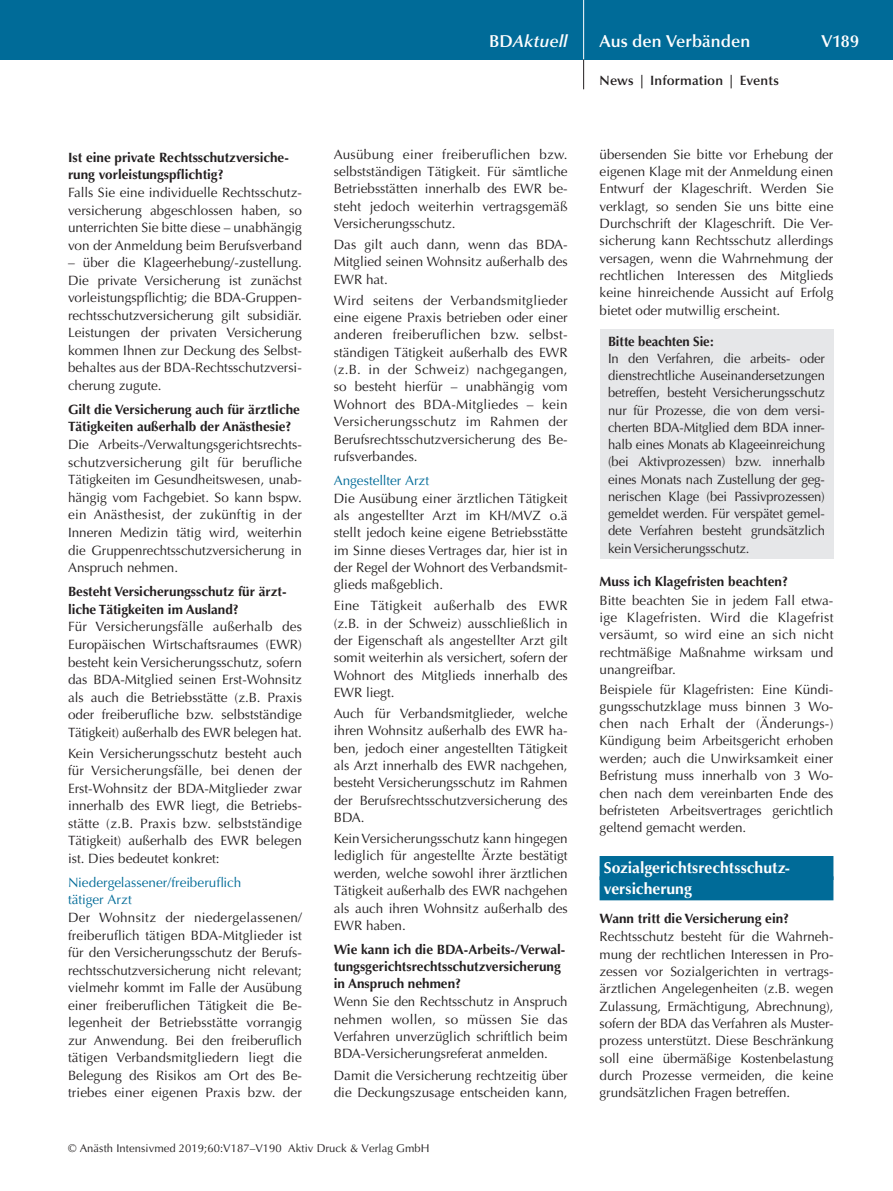
<style>
.page{position:relative;width:893px;height:1191px;background:#fff}
.page>*{position:absolute;margin:0;border:0;box-sizing:border-box;transform-origin:0 0}
.t1{font:600 17.25px "Optima";color:#fff}
.t2{font:italic 600 17.25px "Optima";letter-spacing:.005em;color:#fff}
.t3{font:700 15.75px/20.4px "Optima";color:#fff}
.t4{font:13.5px/17.4px "Optima";color:#231f20;text-align:justify}
.t5{font:700 13.5px/17.5px "Optima";color:#231f20}
.t6{font:13.5px/17.5px "Optima";color:#006b98}
.t7{font:600 13.5px "Optima";letter-spacing:.01em;color:#231f20}
.t8{font:11.25px "Optima";letter-spacing:.005em;color:#231f20}
.s1{font-style:normal}
</style>
<div class="page">
<div style="left:0;top:0;width:893px;height:60px;background:#006b98"></div>
<hr style="left:583px;top:0;width:1px;height:60px;background:#fff">
<svg style="left:583px;top:60px;width:1px;height:29px"></svg>
<div style="left:600px;top:856px;width:233px;height:24px;background:#006b98"></div>
<div style="left:600px;top:876px;width:233px;height:24px;background:#006b98"></div>
<div style="left:600px;top:329px;width:233px;height:230px;background:#e6e7e9"></div>
<p class="t5" style="left:68px;top:148px;width:222px">Ist eine private Rechtsschutzversiche&shy;rung vorleistungspflichtig?</p>
<p class="t4" style="left:68px;top:184px;width:235px">Falls Sie eine individuelle Rechtsschutz&shy;versicherung abgeschlossen haben, so unterrichten Sie bitte diese – unabhängig von der Anmeldung beim Berufsverband</p>
<p class="t4" style="left:68px;top:254px;width:235px">– über die Klageerhebung/-zustellung.<br>Die private Versicherung ist zunächst vorleistungspflichtig; die BDA-Gruppen&shy;rechtsschutzversicherung gilt subsidiär.<br>Leistungen der privaten Versicherung kommen Ihnen zur Deckung des Selbst&shy;behaltes aus der BDA-Rechtsschutzversi&shy;cherung zugute.</p>
<p class="t5" style="left:68px;top:401px;width:233px">Gilt die Versicherung auch für ärztliche<br>Tätigkeiten außerhalb der Anästhesie?</p>
<p class="t4" style="left:68px;top:436px;width:235px">Die Arbeits-/Verwaltungsgerichtsrechts&shy;schutzversicherung gilt für berufliche Tätigkeiten im Gesundheitswesen, unab&shy;hängig vom Fachgebiet. So kann bspw. ein Anästhesist, der zukünftig in der Inneren Medizin tätig wird, weiterhin die Gruppenrechtsschutzversicherung in Anspruch nehmen.</p>
<p class="t5" style="left:68px;top:583px;width:219px">Besteht Versicherungsschutz für ärzt&shy;liche Tätigkeiten im Ausland?</p>
<p class="t4" style="left:68px;top:618px;width:235px">Für Versicherungsfälle außerhalb des Europäischen Wirtschaftsraumes (EWR) besteht kein Versicherungsschutz, sofern das BDA-Mitglied seinen Erst-Wohnsitz als auch die Betriebsstätte (z.B. Praxis oder freiberufliche bzw. selbstständige Tätigkeit) außerhalb des EWR belegen hat.</p>
<p class="t4" style="left:68px;top:744px;width:235px">Kein Versicherungsschutz besteht auch für Versicherungsfälle, bei denen der Erst-Wohnsitz der BDA-Mitglieder zwar innerhalb des EWR liegt, die Betriebs&shy;stätte (z.B. Praxis bzw. selbstständige Tätigkeit) außerhalb des EWR belegen ist. Dies bedeutet konkret:</p>
<p class="t6" style="left:68px;top:873px;width:175px">Niedergelassener/freiberuflich tätiger Arzt</p>
<p class="t4" style="left:68px;top:909px;width:235px">Der Wohnsitz der niedergelassenen/ freiberuflich tätigen BDA-Mitglieder ist für den Versicherungsschutz der Berufs&shy;rechtsschutzversicherung nicht relevant; vielmehr kommt im Falle der Ausübung einer freiberuflichen Tätigkeit die Be&shy;legenheit der Betriebsstätte vorrangig zur Anwendung. Bei den freiberuflich tätigen Verbandsmitgliedern liegt die Belegung des Risikos am Ort des Be&shy;triebes einer eigenen Praxis bzw. der</p>
<p class="t2" style="left:489px;top:31px;width:80px"><span class="s1">BD</span>Aktuell</p>
<p class="t1" style="left:600px;top:31px;width:152px">Aus den Verbänden</p>
<p class="t1" style="left:821px;top:31px;width:39px">V189</p>
<p class="t7" style="left:600px;top:73px;width:181px">News | Information | Events</p>
<p class="t4" style="left:334px;top:146px;width:235px">Ausübung einer freiberuflichen bzw. selbstständigen Tätigkeit. Für sämtliche Betriebsstätten innerhalb des EWR be&shy;steht jedoch weiterhin vertragsgemäß Versicherungsschutz.</p>
<p class="t4" style="left:334px;top:236px;width:235px">Das gilt auch dann, wenn das BDA-Mitglied seinen Wohnsitz außerhalb des EWR hat.</p>
<p class="t4" style="left:334px;top:291px;width:235px">Wird seitens der Verbandsmitglieder eine eigene Praxis betrieben oder einer anderen freiberuflichen bzw. selbst&shy;ständigen Tätigkeit außerhalb des EWR (z.B. in der Schweiz) nachgegangen, so besteht hierfür – unabhängig vom Wohnort des BDA-Mitgliedes – kein Versicherungsschutz im Rahmen der Berufsrechtsschutzversicherung des Be&shy;rufsverbandes.</p>
<p class="t6" style="left:334px;top:471px;width:97px">Angestellter Arzt</p>
<p class="t4" style="left:334px;top:489px;width:235px">Die Ausübung einer ärztlichen Tätigkeit als angestellter Arzt im KH/MVZ o.ä stellt jedoch keine eigene Betriebsstätte im Sinne dieses Vertrages dar, hier ist in der Regel der Wohnort des Verbandsmit&shy;glieds maßgeblich.</p>
<p class="t4" style="left:334px;top:597px;width:235px">Eine Tätigkeit außerhalb des EWR (z.B. in der Schweiz) ausschließlich in der Eigenschaft als angestellter Arzt gilt somit weiterhin als versichert, sofern der Wohnort des Mitglieds innerhalb des EWR liegt.</p>
<p class="t4" style="left:334px;top:705px;width:235px">Auch für Verbandsmitglieder, welche ihren Wohnsitz außerhalb des EWR ha&shy;ben, jedoch einer angestellten Tätigkeit als Arzt innerhalb des EWR nachgehen, besteht Versicherungsschutz im Rahmen der Berufsrechtsschutzversicherung des BDA.</p>
<p class="t4" style="left:334px;top:830px;width:235px">Kein Versicherungsschutz kann hingegen lediglich für angestellte Ärzte bestätigt werden, welche sowohl ihrer ärztlichen Tätigkeit außerhalb des EWR nachgehen als auch ihren Wohnsitz außerhalb des EWR haben.</p>
<p class="t5" style="left:334px;top:940px;width:233px">Wie kann ich die BDA-Arbeits-/Verwal&shy;tungsgerichtsrechtsschutzversicherung in Anspruch nehmen?</p>
<p class="t4" style="left:334px;top:993px;width:235px">Wenn Sie den Rechtsschutz in Anspruch nehmen wollen, so müssen Sie das Verfahren unverzüglich schriftlich beim BDA-Versicherungsreferat anmelden.</p>
<p class="t4" style="left:334px;top:1067px;width:235px">Damit die Versicherung rechtzeitig über die Deckungszusage entscheiden kann,</p>
<p class="t4" style="left:600px;top:146px;width:235px">übersenden Sie bitte vor Erhebung der eigenen Klage mit der Anmeldung einen Entwurf der Klageschrift. Werden Sie verklagt, so senden Sie uns bitte eine Durchschrift der Klageschrift. Die Ver&shy;sicherung kann Rechtsschutz allerdings versagen, wenn die Wahrnehmung der rechtlichen Interessen des Mitglieds keine hinreichende Aussicht auf Erfolg bietet oder mutwillig erscheint.</p>
<p class="t5" style="left:608px;top:332px;width:107px">Bitte beachten Sie:</p>
<p class="t4" style="left:608px;top:350px;width:218px">In den Verfahren, die arbeits- oder dienstrechtliche Auseinandersetzungen betreffen, besteht Versicherungsschutz nur für Prozesse, die von dem versi&shy;cherten BDA-Mitglied dem BDA inner&shy;halb eines Monats ab Klageeinreichung (bei Aktivprozessen) bzw. innerhalb eines Monats nach Zustellung der geg&shy;nerischen Klage (bei Passivprozessen) gemeldet werden. Für verspätet gemel&shy;dete Verfahren besteht grundsätzlich kein Versicherungsschutz.</p>
<p class="t5" style="left:600px;top:573px;width:190px">Muss ich Klagefristen beachten?</p>
<p class="t4" style="left:600px;top:591px;width:235px">Bitte beachten Sie in jedem Fall etwa&shy;ige Klagefristen. Wird die Klagefrist versäumt, so wird eine an sich nicht rechtmäßige Maßnahme wirksam und unangreifbar.</p>
<p class="t4" style="left:600px;top:680px;width:235px">Beispiele für Klagefristen: Eine Kündi&shy;gungsschutzklage muss binnen 3 Wo&shy;chen nach Erhalt der (Änderungs-)<br>Kündigung beim Arbeitsgericht erhoben werden; auch die Unwirksamkeit einer Befristung muss innerhalb von 3 Wo&shy;chen nach dem vereinbarten Ende des befristeten Arbeitsvertrages gerichtlich geltend gemacht werden.</p>
<p class="t3" style="left:604px;top:858px;width:188px">Sozialgerichtsrechtsschutz&shy;versicherung</p>
<p class="t5" style="left:600px;top:909px;width:191px">Wann tritt die Versicherung ein?</p>
<p class="t4" style="left:600px;top:928px;width:235px">Rechtsschutz besteht für die Wahrneh&shy;mung der rechtlichen Interessen in Pro&shy;zessen vor Sozialgerichten in vertrags&shy;ärztlichen Angelegenheiten (z.B. wegen Zulassung, Ermächtigung, Abrechnung), sofern der BDA das Verfahren als Muster&shy;prozess unterstützt. Diese Beschränkung soll eine übermäßige Kostenbelastung durch Prozesse vermeiden, die keine grundsätzlichen Fragen betreffen.</p>
<p class="t8" style="left:68px;top:1142px;width:363px">© Anästh Intensivmed 2019;60:V187–V190 Aktiv Druck &amp; Verlag GmbH</p>
</div>
